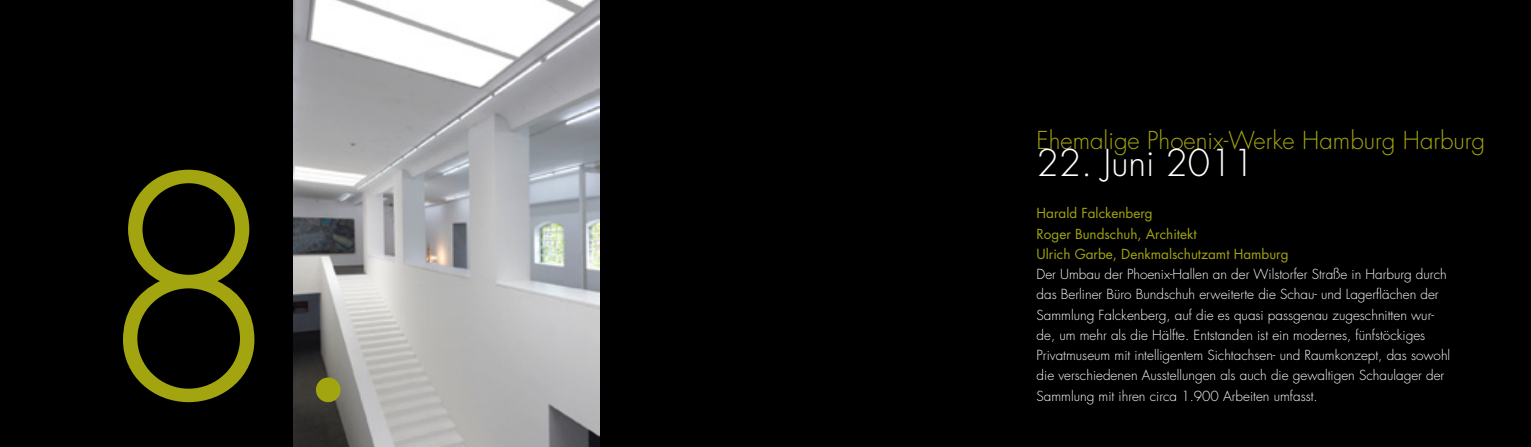
<style>
.page{position:relative;width:1531px;height:447px;background:#fff}
.page>*{position:absolute;margin:0;border:0;box-sizing:border-box;transform-origin:0 0}
.t1{font:300 300px "Futura";color:#a3a510}
.t2{font:300 36px "Futura";color:#fff}
.t3{font:300 24px "Futura";color:#a3a510}
.t4{font:300 13.5px/20.2px "Futura";color:#fff}
.t5{font:13.5px/20.2px "Futura";color:#a3a510}
</style>
<div class="page">
<div style="left:0;top:0;width:1531px;height:446px;background:#000"></div>
<img style="left:293px;top:0;width:307px;height:446px">
<h1 class="t1" style="left:96px;top:97px;width:280px">8.</h1>
<h3 class="t3" style="left:1036px;top:125px;width:450px">Ehemalige Phoenix-Werke Hamburg Harburg</h3>
<h2 class="t2" style="left:1036px;top:140px;width:220px">22. Juni 2011</h2>
<p class="t5" style="left:1036px;top:203px;width:253px">Harald Falckenberg<br>Roger Bundschuh, Architekt<br>Ulrich Garbe, Denkmalschutzamt Hamburg</p>
<p class="t4" style="left:1036px;top:264px;width:415px">Der Umbau der Phoenix-Hallen an der Wilstorfer Straße in Harburg durch das Berliner Büro Bundschuh erweiterte die Schau- und Lagerflächen der Sammlung Falckenberg, auf die es quasi passgenau zugeschnitten wur&shy;de, um mehr als die Hälfte. Entstanden ist ein modernes, fünfstöckiges Privatmuseum mit intelligentem Sichtachsen- und Raumkonzept, das sowohl die verschiedenen Ausstellungen als auch die gewaltigen Schaulager der</p>
<p class="t4" style="left:1036px;top:385px;width:283px">Sammlung mit ihren circa 1.900 Arbeiten umfasst.</p>
</div>
